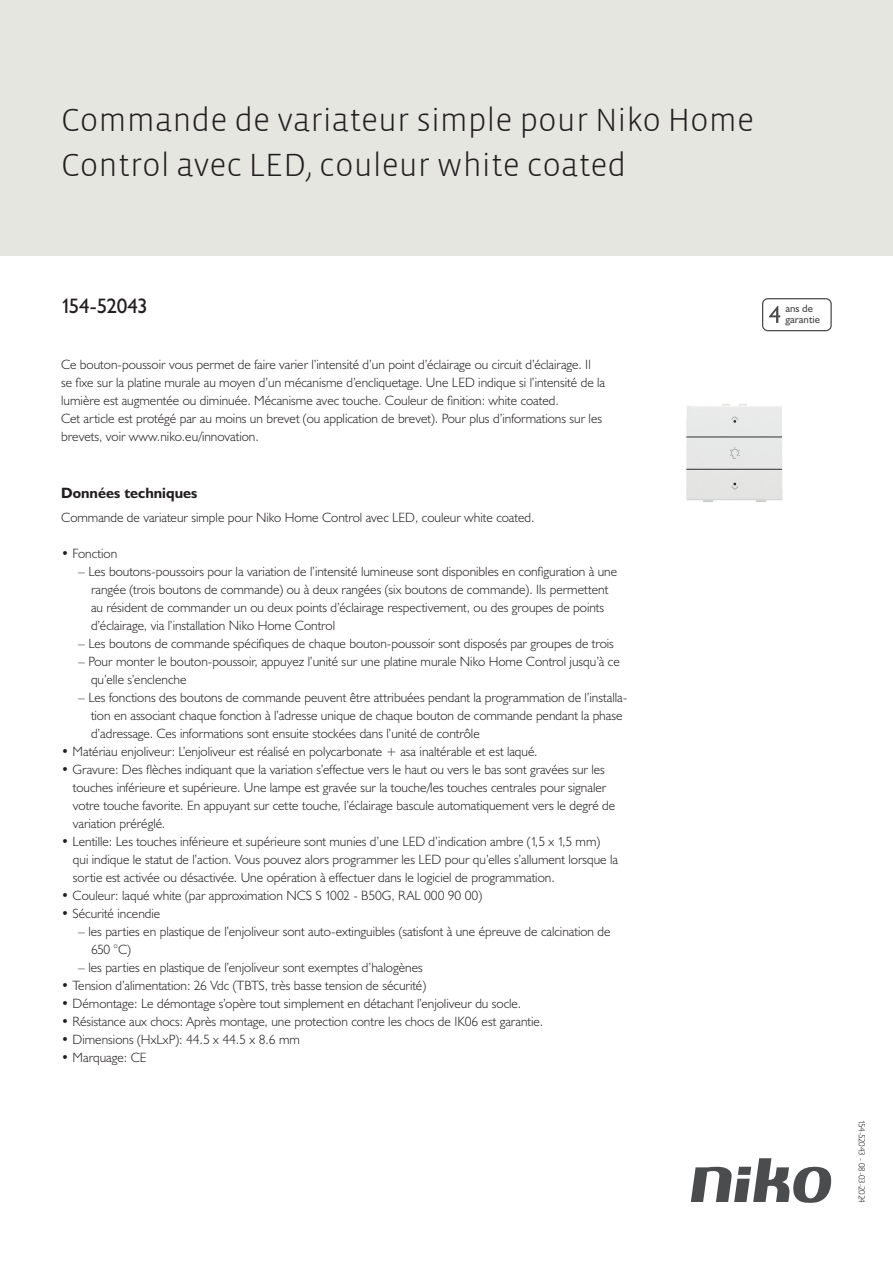
<style>
.page{position:relative;width:893px;height:1263px;background:#fff}
.page>*{position:absolute;margin:0;border:0;box-sizing:border-box;transform-origin:0 0}
.Title_datasheets{font:300 33px/45px "Vista Sans";color:#231f20}
.Article_number{font:21px "Humanist 521 BT";letter-spacing:-.035em;color:#231f20}
.Titles_parts{font:700 15px "Humanist 521 BT";color:#231f20}
.USP_Bullets{font:300 13.5px/18px "Humanist 521 BT";color:#231f20}
.USP_Bullets_level_2{font:300 13.5px/18px "Humanist 521 BT";color:#231f20}
.Platte_tekst_CAB{font:300 13.5px/18px "Humanist 521 BT";color:#231f20}
.t1{font:10.8px/10.8px "Humanist 521 BT";color:#4b4c4d}
.Revision{font:300 9px "Humanist 521 BT";letter-spacing:-.05em;color:#231f20}
</style>
<div class="page">
<svg style="left:691px;top:1158px;width:141px;height:45px"></svg>
<div style="left:0;top:0;width:893px;height:255px;background:#e6e6e0"></div>
<svg style="left:762px;top:298px;width:70px;height:33px"></svg>
<img style="left:686px;top:404px;width:97px;height:98px">
<p class="Title_datasheets" style="left:61px;top:98px;width:694px">Commande de variateur simple pour Niko Home<br>Control avec LED, couleur white coated</p>
<p class="Article_number" style="left:61px;top:293px;width:88px">154-52043</p>
<p class="t1" style="left:785px;top:303px;width:36px">ans de garantie</p>
<p class="Platte_tekst_CAB" style="left:61px;top:355px;width:545px">Ce bouton-poussoir vous permet de faire varier l’intensité d’un point d’éclairage ou circuit d’éclairage. Il se fixe sur la platine murale au moyen d’un mécanisme d’encliquetage. Une LED indique si l’intensité de la lumière est augmentée ou diminuée. Mécanisme avec touche. Couleur de finition: white coated.<br>Cet article est protégé par au moins un brevet (ou application de brevet). Pour plus d’informations sur les brevets, voir www.niko.eu/innovation.</p>
<p class="Titles_parts" style="left:61px;top:483px;width:138px">Données techniques</p>
<p class="Platte_tekst_CAB" style="left:61px;top:508px;width:475px">Commande de variateur simple pour Niko Home Control avec LED, couleur white coated.</p>
<p class="USP_Bullets" style="left:61px;top:544px;width:58px">• Fonction</p>
<p class="USP_Bullets_level_2" style="left:91px;top:562px;width:528px;text-indent:-13px">– Les boutons-poussoirs pour la variation de l’intensité lumineuse sont disponibles en configuration à une rangée (trois boutons de commande) ou à deux rangées (six boutons de commande). Ils permettent au résident de commander un ou deux points d’éclairage respectivement, ou des groupes de points d’éclairage, via l’installation Niko Home Control</p>
<p class="USP_Bullets_level_2" style="left:78px;top:634px;width:537px">– Les boutons de commande spécifiques de chaque bouton-poussoir sont disposés par groupes de trois</p>
<p class="USP_Bullets_level_2" style="left:91px;top:652px;width:530px;text-indent:-13px">– Pour monter le bouton-poussoir, appuyez l’unité sur une platine murale Niko Home Control jusqu’à ce qu’elle s’enclenche</p>
<p class="USP_Bullets_level_2" style="left:91px;top:688px;width:538px;text-indent:-13px">– Les fonctions des boutons de commande peuvent être attribuées pendant la programmation de l’installa&shy;tion en associant chaque fonction à l’adresse unique de chaque bouton de commande pendant la phase d’adressage. Ces informations sont ensuite stockées dans l’unité de contrôle</p>
<p class="USP_Bullets" style="left:61px;top:742px;width:478px">• Matériau enjoliveur: L’enjoliveur est réalisé en polycarbonate + asa inaltérable et est laqué.</p>
<p class="USP_Bullets" style="left:73px;top:760px;width:544px;text-indent:-12px">• Gravure: Des flèches indiquant que la variation s’effectue vers le haut ou vers le bas sont gravées sur les touches inférieure et supérieure. Une lampe est gravée sur la touche/les touches centrales pour signaler votre touche favorite. En appuyant sur cette touche, l’éclairage bascule automatiquement vers le degré de variation préréglé.</p>
<p class="USP_Bullets" style="left:73px;top:832px;width:547px;text-indent:-12px">• Lentille: Les touches inférieure et supérieure sont munies d’une LED d’indication ambre (1,5 x 1,5 mm) qui indique le statut de l’action. Vous pouvez alors programmer les LED pour qu’elles s’allument lorsque la sortie est activée ou désactivée. Une opération à effectuer dans le logiciel de programmation.</p>
<p class="USP_Bullets" style="left:61px;top:886px;width:422px">• Couleur: laqué white (par approximation NCS S 1002 - B50G, RAL 000 90 00)</p>
<p class="USP_Bullets" style="left:61px;top:904px;width:101px">• Sécurité incendie</p>
<p class="USP_Bullets_level_2" style="left:91px;top:922px;width:521px;text-indent:-13px">– les parties en plastique de l’enjoliveur sont auto-extinguibles (satisfont à une épreuve de calcination de<br>650 °C)</p>
<p class="USP_Bullets_level_2" style="left:78px;top:958px;width:346px">– les parties en plastique de l’enjoliveur sont exemptes d’halogènes</p>
<p class="USP_Bullets" style="left:61px;top:976px;width:366px">• Tension d’alimentation: 26 Vdc (TBTS, très basse tension de sécurité)</p>
<p class="USP_Bullets" style="left:61px;top:994px;width:461px">• Démontage: Le démontage s’opère tout simplement en détachant l’enjoliveur du socle.</p>
<p class="USP_Bullets" style="left:61px;top:1012px;width:483px">• Résistance aux chocs: Après montage, une protection contre les chocs de IK06 est garantie.</p>
<p class="USP_Bullets" style="left:61px;top:1030px;width:240px">• Dimensions (HxLxP): 44.5 x 44.5 x 8.6 mm</p>
<p class="USP_Bullets" style="left:61px;top:1048px;width:87px">• Marquage: CE</p>
<p class="Revision" style="left:868px;top:1120px;width:85px;rotate:90deg">154-52043 - 08-03-2024</p>
</div>
